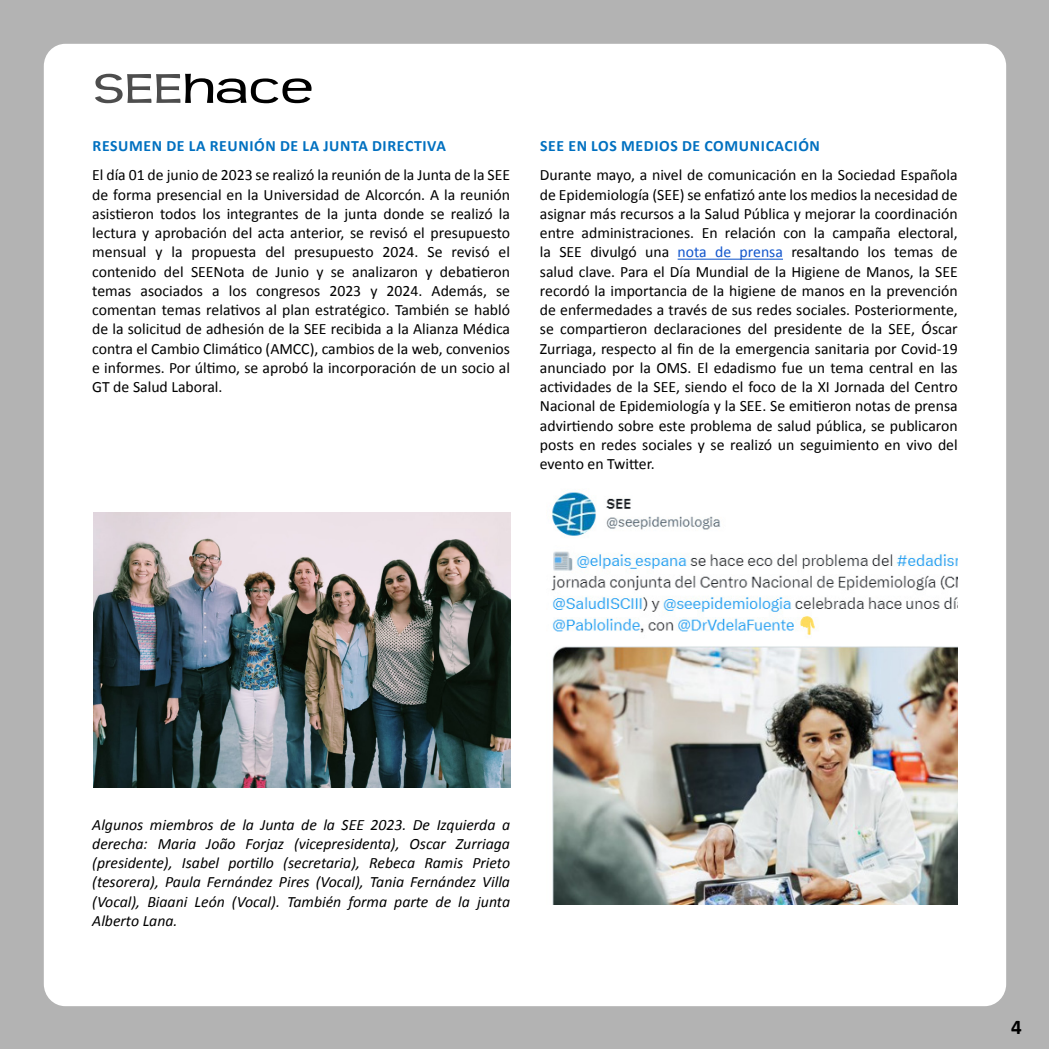
<style>
.page{position:relative;width:1050px;height:1050px;background:#fff}
.page>*{position:absolute;margin:0;border:0;box-sizing:border-box;transform-origin:0 0}
.t1{font:43.75px "Teen";color:#000;scale:1.29 1}
.t2{font:700 21px "Calibri";color:#000}
.t3{font:15.75px/19.2px "Calibri";color:#000;text-align:justify}
.t4{font:italic 15.75px/19.2px "Calibri";color:#000;text-align:justify}
.t5{font:700 15.75px "Calibri";letter-spacing:.04em;color:#0070c0}
.s1{color:#4d4d4d}
.s2{color:#15c}
</style>
<div class="page">
<div style="left:1px;top:1px;width:1048px;height:1048px;background:#b3b3b3"></div>
<div style="left:44px;top:44px;width:962px;height:962px;background:#fff;border-radius:22px"></div>
<hr style="left:678px;top:259px;width:105px;height:1px;background:#15c">
<img style="left:93px;top:513px;width:417px;height:275px">
<img style="left:551px;top:492px;width:407px;height:412px">
<h1 class="t1" style="left:93px;top:62px;width:172px"><span class="s1">SEE</span>hace</h1>
<p class="t5" style="left:93px;top:136px;width:355px">RESUMEN DE LA REUNIÓN DE LA JUNTA DIRECTIVA</p>
<p class="t3" style="left:92px;top:166px;width:419px">El día 01 de junio de 2023 se realizó la reunión de la Junta de la SEE de forma presencial en la Universidad de Alcorcón. A la reunión asistieron todos los integrantes de la junta donde se realizó la lectura y aprobación del acta anterior, se revisó el presupuesto mensual y la propuesta del presupuesto 2024. Se revisó el contenido del SEENota de Junio y se analizaron y debatieron temas asociados a los congresos 2023 y 2024. Además, se comentan temas relativos al plan estratégico. También se habló de la solicitud de adhesión de la SEE recibida a la Alianza Médica contra el Cambio Climático (AMCC), cambios de la web, convenios e informes. Por último, se aprobó la incorporación de un socio al GT de Salud Laboral.</p>
<p class="t5" style="left:540px;top:136px;width:281px">SEE EN LOS MEDIOS DE COMUNICACIÓN</p>
<p class="t3" style="left:540px;top:166px;width:419px">Durante mayo, a nivel de comunicación en la Sociedad Española de Epidemiología (SEE) se enfatizó ante los medios la necesidad de asignar más recursos a la Salud Pública y mejorar la coordinación entre administraciones. En relación con la campaña electoral, la SEE divulgó una <span class="s2">nota de prensa</span> resaltando los temas de salud clave. Para el Día Mundial de la Higiene de Manos, la SEE recordó la importancia de la higiene de manos en la prevención de enfermedades a través de sus redes sociales. Posteriormente, se compartieron declaraciones del presidente de la SEE, Óscar Zurriaga, respecto al fin de la emergencia sanitaria por Covid-19 anunciado por la OMS. El edadismo fue un tema central en las actividades de la SEE, siendo el foco de la XI Jornada del Centro Nacional de Epidemiología y la SEE. Se emitieron notas de prensa advirtiendo sobre este problema de salud pública, se publicaron posts en redes sociales y se realizó un seguimiento en vivo del evento en Twitter.</p>
<p class="t4" style="left:92px;top:814px;width:419px">Algunos miembros de la Junta de la SEE 2023. De Izquierda a derecha: Maria João Forjaz (vicepresidenta), Oscar Zurriaga (presidente), Isabel portillo (secretaria), Rebeca Ramis Prieto (tesorera), Paula Fernández Pires (Vocal), Tania Fernández Villa (Vocal), Biaani León (Vocal). También forma parte de la junta Alberto Lana.</p>
<h2 class="t2" style="left:1011px;top:1013px;width:12px">4</h2>
</div>
